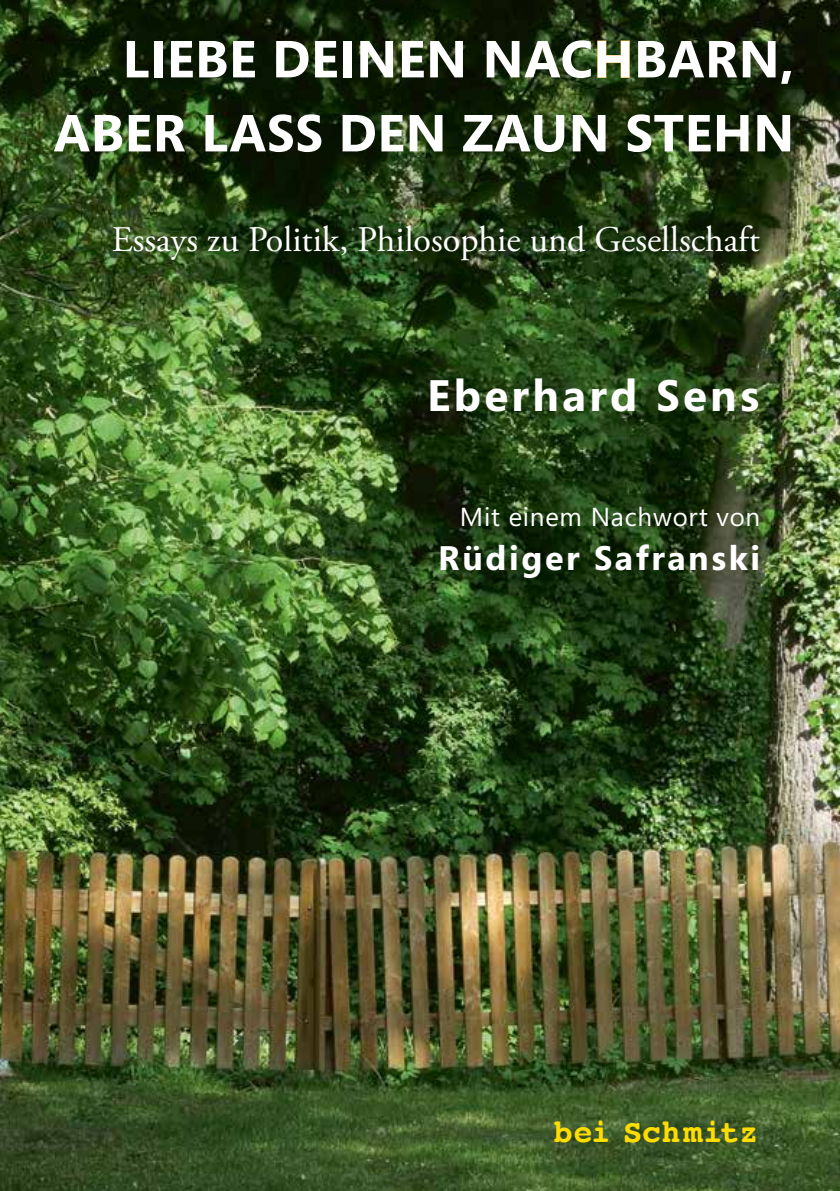
<style>
.page{position:relative;width:840px;height:1191px;background:#fff}
.page>*{position:absolute;margin:0;border:0;box-sizing:border-box;transform-origin:0 0}
.t1{font:700 52px/74px "Segoe";letter-spacing:.01em;color:#fff;text-align:right}
.t2{font:700 44px "Segoe";letter-spacing:.075em;color:#fff}
.t3{font:36px "Adobe Garamond Pro";color:#fff}
.t4{font:700 34px "Segoe";letter-spacing:.075em;color:#fff}
.t5{font:700 32px "Courier";color:#fd0}
.t6{font:26px "Segoe";letter-spacing:.03em;color:#fff}
</style>
<div class="page">
<img style="left:0;top:0;width:839px;height:1191px">
<svg style="left:596px;top:40px;width:34px;height:38px"></svg>
<h1 class="t1" style="left:53px;top:20px;width:741px">LIEBE DEINEN NACHBARN,<br>ABER LASS DEN ZAUN STEHN</h1>
<p class="t3" style="left:112px;top:218px;width:649px">Essays zu Politik, Philosophie und Gesellschaft</p>
<p class="t2" style="left:427px;top:364px;width:333px">Eberhard Sens</p>
<p class="t6" style="left:459px;top:498px;width:301px">Mit einem Nachwort von</p>
<p class="t4" style="left:438px;top:533px;width:323px">Rüdiger Safranski</p>
<p class="t5" style="left:553px;top:1106px;width:206px">bei Schmitz<sub>1</sub></p>
</div>
